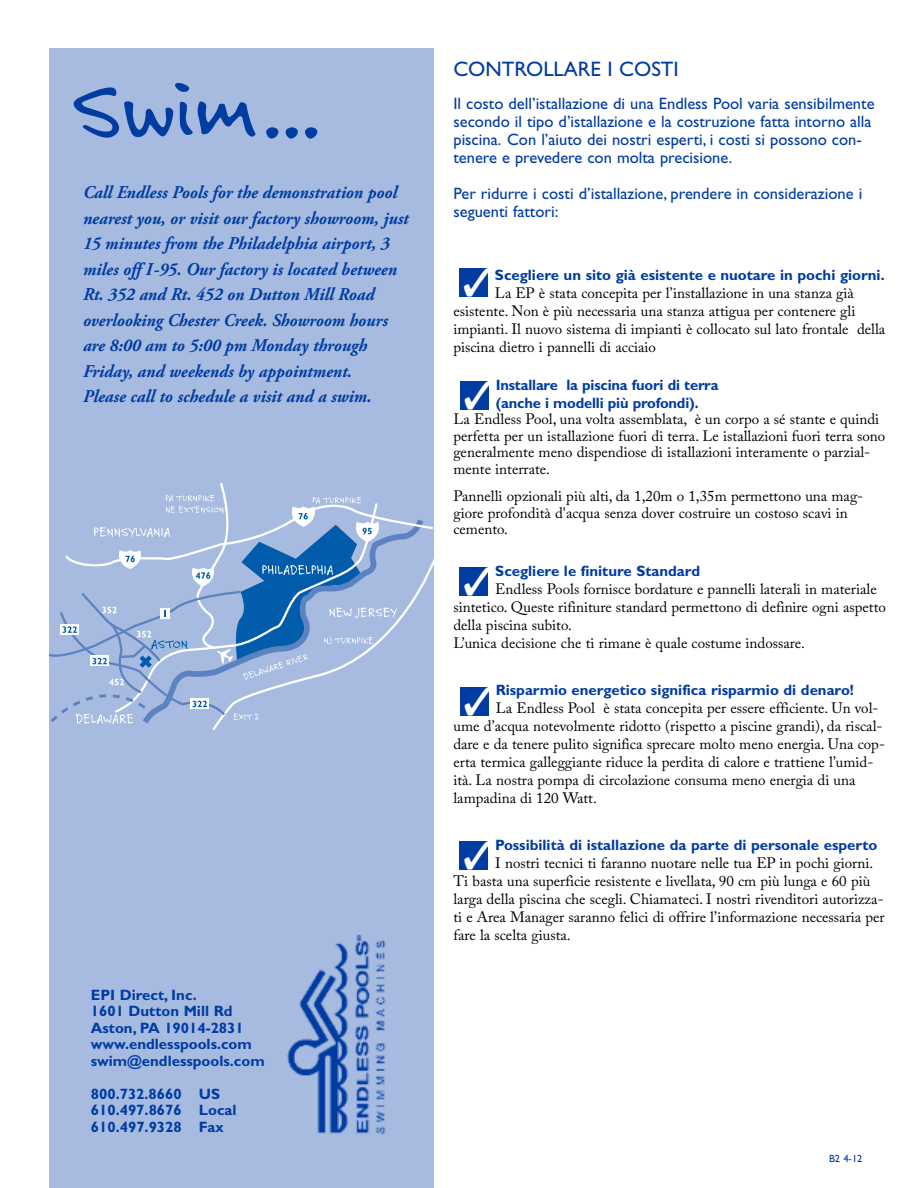
<style>
.page{position:relative;width:918px;height:1188px;background:#fff}
.page>*{position:absolute;margin:0;border:0;box-sizing:border-box;transform-origin:0 0}
.t1{font:90px "Felt Tip Roman";color:#003ca2}
.t2{font:21px "Gill Sans";color:#003ca2}
.t3{font:italic 700 18px/25.5px "Adobe Garamond Pro";color:#003ca2;scale:.95 1}
.t4{font:16.5px/18px "Gill Sans";color:#003ca2}
.t5{font:15px/18px "Adobe Caslon Pro";color:#000}
.t6{font:700 15px/16.5px "Gill Sans";color:#003ca2}
.t7{font:10.5px "Gill Sans";color:#003ca2}
</style>
<div class="page">
<div style="left:459px;top:269px;width:28px;height:28px;background:#003ca2"></div>
<div style="left:460px;top:381px;width:28px;height:28px;background:#003ca2"></div>
<div style="left:460px;top:567px;width:28px;height:29px;background:#003ca2"></div>
<div style="left:460px;top:842px;width:28px;height:28px;background:#003ca2"></div>
<div style="left:460px;top:687px;width:28px;height:28px;background:#003ca2"></div>
<div style="left:50px;top:48px;width:384px;height:1140px;background:#a6bbdf"></div>
<svg style="left:49px;top:483px;width:385px;height:247px"></svg>
<img style="left:287px;top:934px;width:99px;height:201px">
<svg style="left:464px;top:268px;width:24px;height:29px"></svg>
<svg style="left:488px;top:381px;width:1px;height:28px"></svg>
<svg style="left:465px;top:841px;width:23px;height:1px"></svg>
<svg style="left:488px;top:687px;width:1px;height:28px"></svg>
<h1 class="t1" style="left:73px;top:78px;width:249px">Swim...</h1>
<p class="t3" style="left:83px;top:181px;width:344px">Call Endless Pools for the demonstration pool nearest you, or visit our factory showroom, just 15 minutes from the Philadelphia airport, 3 miles off I-95. Our factory is located between Rt. 352 and Rt. 452 on Dutton Mill Road overlooking Chester Creek. Showroom hours are 8:00 am to 5:00 pm Monday through Friday, and weekends by appointment.<br>Please call to schedule a visit and a swim.</p>
<p class="t6" style="left:91px;top:988px;width:175px">EPI Direct, Inc.<br>1601 Dutton Mill Rd<br>Aston, PA 19014-2831 www.endlesspools.com swim@endlesspools.com</p>
<p class="t6" style="left:91px;top:1087px;width:147px">800.732.8660 US<br>610.497.8676 Local<br>610.497.9328 Fax</p>
<h2 class="t2" style="left:453px;top:61px;width:227px">CONTROLLARE I COSTI</h2>
<p class="t4" style="left:453px;top:96px;width:423px">Il costo dell’istallazione di una Endless Pool varia sensibilmente secondo il tipo d’istallazione e la costruzione fatta intorno alla piscina. Con l’aiuto dei nostri esperti, i costi si possono con&shy;tenere e prevedere con molta precisione.</p>
<p class="t4" style="left:453px;top:186px;width:410px">Per ridurre i costi d’istallazione, prendere in considerazione i seguenti fattori:</p>
<p class="t6" style="left:495px;top:268px;width:391px">Scegliere un sito già esistente e nuotare in pochi giorni.</p>
<p class="t5" style="left:453px;top:286px;width:433px;text-indent:42px">La EP è stata concepita per l’installazione in una stanza già esistente. Non è più necessaria una stanza attigua per contenere gli impianti. Il nuovo sistema di impianti è collocato sul lato frontale della piscina dietro i pannelli di acciaio</p>
<p class="t6" style="left:496px;top:377px;width:224px;line-height:18px">Installare la piscina fuori di terra (anche i modelli più profondi).</p>
<p class="t5" style="left:453px;top:413px;width:433px;line-height:16.5px">La Endless Pool, una volta assemblata, è un corpo a sé stante e quindi perfetta per un istallazione fuori di terra. Le istallazioni fuori terra sono generalmente meno dispendiose di istallazioni interamente o parzial&shy;mente interrate.</p>
<p class="t5" style="left:453px;top:490px;width:411px;line-height:16.5px">Pannelli opzionali più alti, da 1,20m o 1,35m permettono una mag&shy;giore profondità d'acqua senza dover costruire un costoso scavi in cemento.</p>
<p class="t6" style="left:495px;top:564px;width:206px">Scegliere le finiture Standard</p>
<p class="t5" style="left:453px;top:582px;width:434px;text-indent:42px">Endless Pools fornisce bordature e pannelli laterali in materiale sintetico. Queste rifiniture standard permettono di definire ogni aspetto della piscina subito.<br>L’unica decisione che ti rimane è quale costume indossare.</p>
<p class="t6" style="left:496px;top:683px;width:360px">Risparmio energetico significa risparmio di denaro!</p>
<p class="t5" style="left:453px;top:701px;width:433px;text-indent:42px">La Endless Pool è stata concepita per essere efficiente. Un vol&shy;ume d’acqua notevolmente ridotto (rispetto a piscine grandi), da riscal&shy;dare e da tenere pulito significa sprecare molto meno energia. Una cop&shy;erta termica galleggiante riduce la perdita di calore e trattiene l’umid&shy;ità. La nostra pompa di circolazione consuma meno energia di una lampadina di 120 Watt.</p>
<p class="t6" style="left:495px;top:838px;width:384px">Possibilità di istallazione da parte di personale esperto</p>
<p class="t5" style="left:453px;top:856px;width:433px;text-indent:42px">I nostri tecnici ti faranno nuotare nelle tua EP in pochi giorni.<br>Ti basta una superficie resistente e livellata, 90 cm più lunga e 60 più larga della piscina che scegli. Chiamateci. I nostri rivenditori autorizza&shy;ti e Area Manager saranno felici di offrire l’informazione necessaria per fare la scelta giusta.</p>
<p class="t7" style="left:829px;top:1155px;width:35px">B2 4-12</p>
</div>
